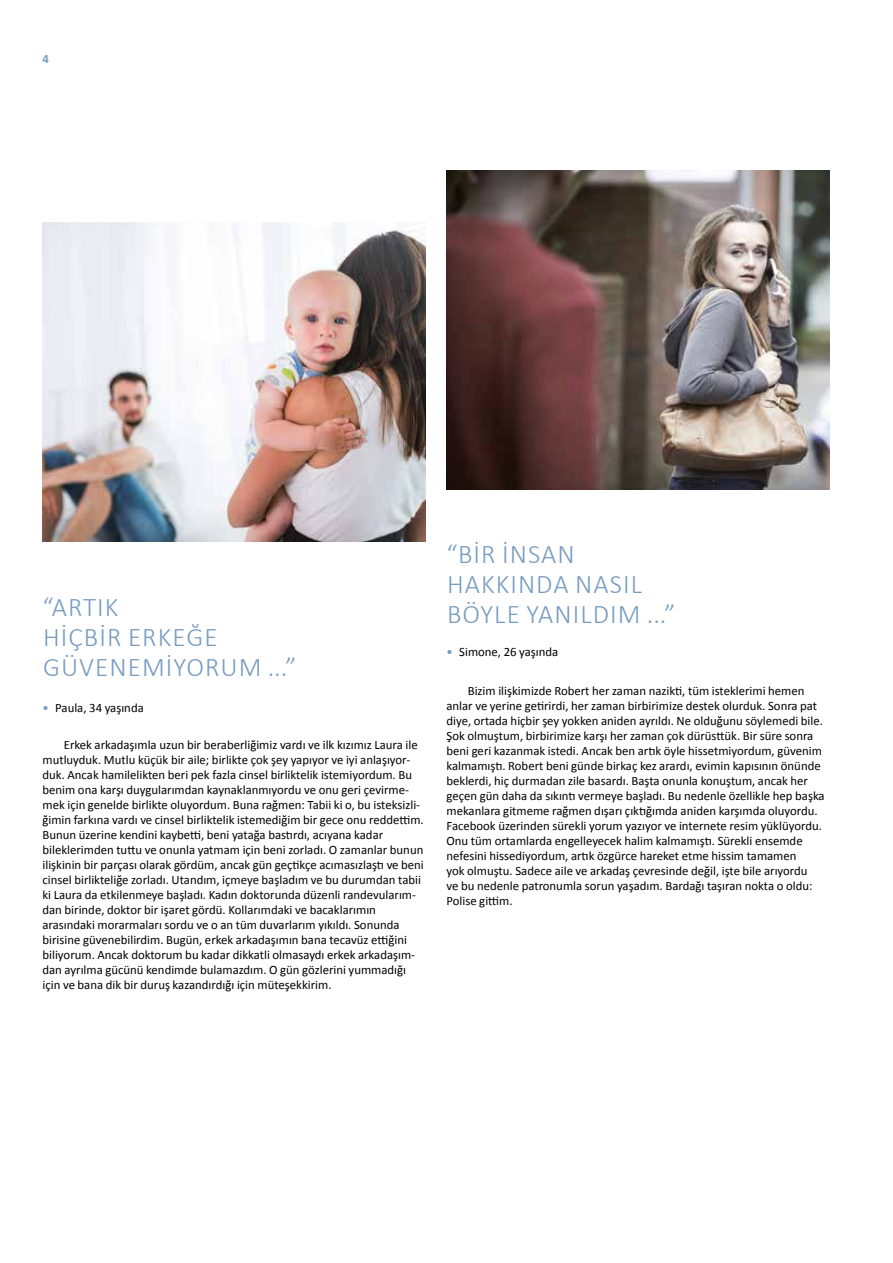
<style>
.page{position:relative;width:893px;height:1263px;background:#fff}
.page>*{position:absolute;margin:0;border:0;box-sizing:border-box;transform-origin:0 0}
.t1{font:300 27px/30px "Calibri";letter-spacing:.04em;color:#779cc1}
.t2{font:12.75px/15px "Calibri";color:#000}
.t3{font:700 12.75px "Calibri";color:#779cc1}
.s1{color:#779cc1}
</style>
<div class="page">
<img style="left:446px;top:170px;width:383px;height:319px">
<img style="left:43px;top:222px;width:382px;height:319px">
<p class="t3" style="left:43px;top:50px;width:8px">4</p>
<h1 class="t1" style="left:43px;top:592px;width:256px">“ARTIK<br>HIÇBIR ERKEĞE<br>GÜVENEMİYORUM ...”</h1>
<p class="t2" style="left:43px;top:700px;width:103px"><span class="s1">•</span> Paula, 34 yaşında</p>
<p class="t2" style="left:43px;top:737px;width:383px;text-indent:21px">Erkek arkadaşımla uzun bir beraberliğimiz vardı ve ilk kızımız Laura ile mutluyduk. Mutlu küçük bir aile; birlikte çok şey yapıyor ve iyi anlaşıyor&shy;duk. Ancak hamilelikten beri pek fazla cinsel birliktelik istemiyordum. Bu benim ona karşı duygularımdan kaynaklanmıyordu ve onu geri çevirme&shy;mek için genelde birlikte oluyordum. Buna rağmen: Tabii ki o, bu isteksizli&shy;ğimin farkına vardı ve cinsel birliktelik istemediğim bir gece onu reddettim.<br>Bunun üzerine kendini kaybetti, beni yatağa bastırdı, acıyana kadar bileklerimden tuttu ve onunla yatmam için beni zorladı. O zamanlar bunun ilişkinin bir parçası olarak gördüm, ancak gün geçtikçe acımasızlaştı ve beni cinsel birlikteliğe zorladı. Utandım, içmeye başladım ve bu durumdan tabii ki Laura da etkilenmeye başladı. Kadın doktorunda düzenli randevularım&shy;dan birinde, doktor bir işaret gördü. Kollarımdaki ve bacaklarımın arasındaki morarmaları sordu ve o an tüm duvarlarım yıkıldı. Sonunda birisine güvenebilirdim. Bugün, erkek arkadaşımın bana tecavüz ettiğini biliyorum. Ancak doktorum bu kadar dikkatli olmasaydı erkek arkadaşım&shy;dan ayrılma gücünü kendimde bulamazdım. O gün gözlerini yummadığı için ve bana dik bir duruş kazandırdığı için müteşekkirim.</p>
<h1 class="t1" style="left:446px;top:539px;width:231px">“BIR INSAN<br>HAKKINDA NASIL<br>BÖYLE YANILDIM ...”</h1>
<p class="t2" style="left:446px;top:644px;width:113px"><span class="s1">•</span> Simone, 26 yaşında</p>
<p class="t2" style="left:446px;top:683px;width:380px;text-indent:21px">Bizim ilişkimizde Robert her zaman nazikti, tüm isteklerimi hemen anlar ve yerine getirirdi, her zaman birbirimize destek olurduk. Sonra pat diye, ortada hiçbir şey yokken aniden ayrıldı. Ne olduğunu söylemedi bile.<br>Şok olmuştum, birbirimize karşı her zaman çok dürüsttük. Bir süre sonra beni geri kazanmak istedi. Ancak ben artık öyle hissetmiyordum, güvenim kalmamıştı. Robert beni günde birkaç kez arardı, evimin kapısının önünde beklerdi, hiç durmadan zile basardı. Başta onunla konuştum, ancak her geçen gün daha da sıkıntı vermeye başladı. Bu nedenle özellikle hep başka mekanlara gitmeme rağmen dışarı çıktığımda aniden karşımda oluyordu.<br>Facebook üzerinden sürekli yorum yazıyor ve internete resim yüklüyordu.<br>Onu tüm ortamlarda engelleyecek halim kalmamıştı. Sürekli ensemde nefesini hissediyordum, artık özgürce hareket etme hissim tamamen<br>yok olmuştu. Sadece aile ve arkadaş çevresinde değil, işte bile arıyordu<br>ve bu nedenle patronumla sorun yaşadım. Bardağı taşıran nokta o oldu:<br>Polise gittim.</p>
</div>
